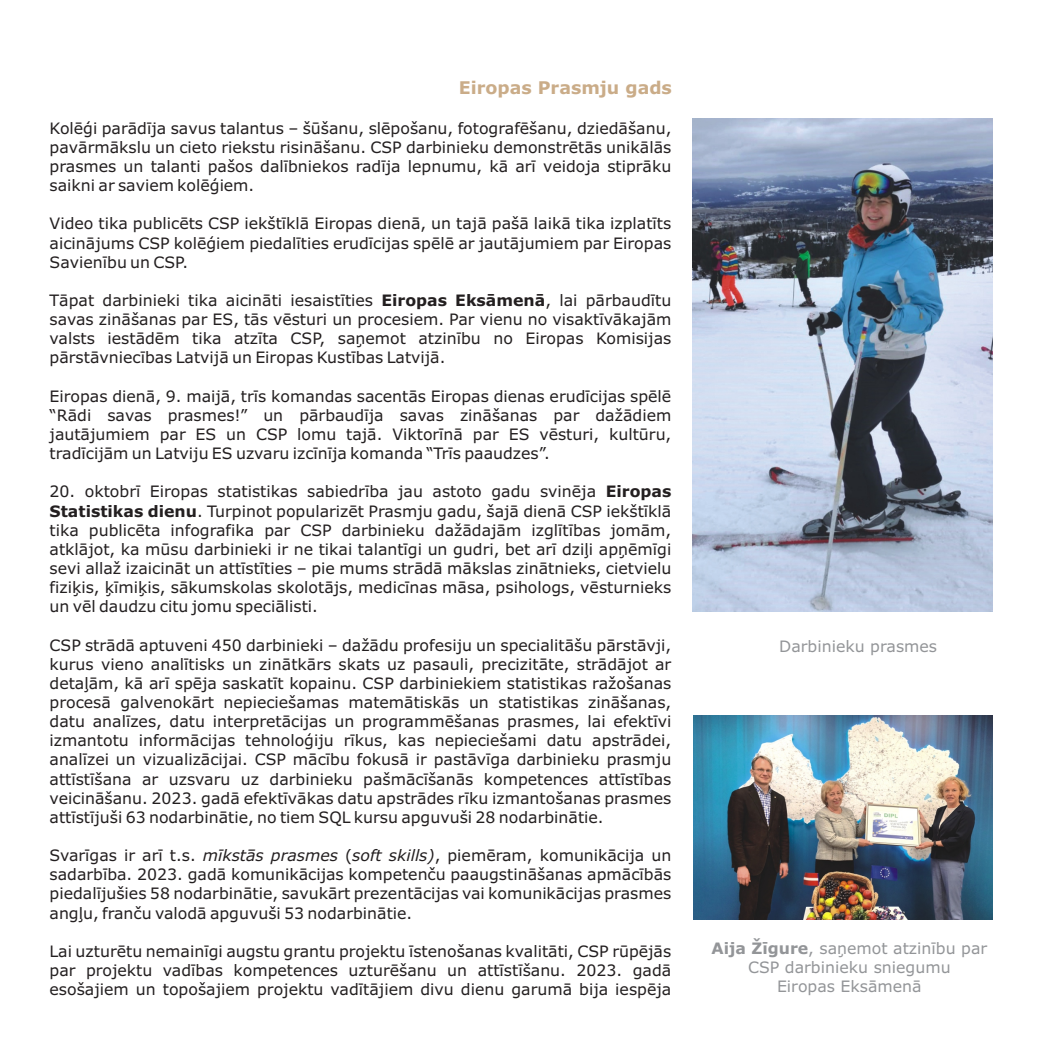
<style>
.page{position:relative;width:1042px;height:1042px;background:#fff}
.page>*{position:absolute;margin:0;border:0;box-sizing:border-box;transform-origin:0 0}
.t1{font:700 17.5px "Verdana";color:#caac88}
.t2{font:15.75px/19.1px "Verdana";color:#231f20;text-align:justify}
.t3{font:15.75px/19.1px "Verdana";color:#939598;text-align:center}
.s1{font-weight:700}
.s2{font-style:italic}
</style>
<div class="page">
<img style="left:693px;top:118px;width:299px;height:494px">
<img style="left:693px;top:715px;width:300px;height:204px">
<p class="t1" style="left:459px;top:81px;width:215px">Eiropas Prasmju gads</p>
<p class="t2" style="left:50px;top:120px;width:623px">Kolçìi parâdîja savus talantus – ðûðanu, slçpoðanu, fotografçðanu, dziedâðanu, pavârmâkslu un cieto riekstu risinâðanu. CSP darbinieku demonstrçtâs unikâlâs prasmes un talanti paðos dalîbniekos radîja lepnumu, kâ arî veidoja stiprâku saikni ar saviem kolçìiem.</p>
<p class="t2" style="left:50px;top:215px;width:623px">Video tika publicçts CSP iekðtîklâ Eiropas dienâ, un tajâ paðâ laikâ tika izplatîts aicinâjums CSP kolçìiem piedalîties erudîcijas spçlç ar jautâjumiem par Eiropas Savienîbu un CSP.</p>
<p class="t2" style="left:50px;top:292px;width:623px">Tâpat darbinieki tika aicinâti iesaistîties <span class="s1">Eiropas Eksâmenâ</span>, lai pârbaudîtu savas zinâðanas par ES, tâs vçsturi un procesiem. Par vienu no visaktîvâkajâm valsts iestâdçm tika atzîta CSP, saòemot atzinîbu no Eiropas Komisijas pârstâvniecîbas Latvijâ un Eiropas Kustîbas Latvijâ.</p>
<p class="t2" style="left:50px;top:388px;width:623px">Eiropas dienâ, 9. maijâ, trîs komandas sacentâs Eiropas dienas erudîcijas spçlç “Râdi savas prasmes!” un pârbaudîja savas zinâðanas par daþâdiem jautâjumiem par ES un CSP lomu tajâ. Viktorînâ par ES vçsturi, kultûru, tradîcijâm un Latviju ES uzvaru izcînîja komanda “Trîs paaudzes”.</p>
<p class="t2" style="left:50px;top:483px;width:623px">20. oktobrî Eiropas statistikas sabiedrîba jau astoto gadu svinçja <span class="s1">Eiropas Statistikas dienu</span>. Turpinot popularizçt Prasmju gadu, ðajâ dienâ CSP iekðtîklâ tika publicçta infografika par CSP darbinieku daþâdajâm izglîtîbas jomâm, atklâjot, ka mûsu darbinieki ir ne tikai talantîgi un gudri, bet arî dziïi apòçmîgi sevi allaþ izaicinât un attîstîties – pie mums strâdâ mâkslas zinâtnieks, cietvielu fiziíis, íîmiíis, sâkumskolas skolotâjs, medicînas mâsa, psihologs, vçsturnieks un vçl daudzu citu jomu speciâlisti.</p>
<p class="t2" style="left:50px;top:636px;width:623px">CSP strâdâ aptuveni 450 darbinieki – daþâdu profesiju un specialitâðu pârstâvji, kurus vieno analîtisks un zinâtkârs skats uz pasauli, precizitâte, strâdâjot ar detaïâm, kâ arî spçja saskatît kopainu. CSP darbiniekiem statistikas raþoðanas procesâ galvenokârt nepiecieðamas matemâtiskâs un statistikas zinâðanas, datu analîzes, datu interpretâcijas un programmçðanas prasmes, lai efektîvi izmantotu informâcijas tehnoloìiju rîkus, kas nepiecieðami datu apstrâdei, analîzei un vizualizâcijai. CSP mâcîbu fokusâ ir pastâvîga darbinieku prasmju attîstîðana ar uzsvaru uz darbinieku paðmâcîðanâs kompetences attîstîbas veicinâðanu. 2023. gadâ efektîvâkas datu apstrâdes rîku izmantoðanas prasmes attîstîjuði 63 nodarbinâtie, no tiem SQL kursu apguvuði 28 nodarbinâtie.</p>
<p class="t2" style="left:50px;top:847px;width:623px">Svarîgas ir arî t.s. <span class="s2">mîkstâs prasmes</span> (<span class="s2">soft skills)</span>, piemçram, komunikâcija un sadarbîba. 2023. gadâ komunikâcijas kompetenèu paaugstinâðanas apmâcîbâs piedalîjuðies 58 nodarbinâtie, savukârt prezentâcijas vai komunikâcijas prasmes angïu, franèu valodâ apguvuði 53 nodarbinâtie.</p>
<p class="t2" style="left:50px;top:943px;width:623px">Lai uzturçtu nemainîgi augstu grantu projektu îstenoðanas kvalitâti, CSP rûpçjâs par projektu vadîbas kompetences uzturçðanu un attîstîðanu. 2023. gadâ esoðajiem un topoðajiem projektu vadîtâjiem divu dienu garumâ bija iespçja</p>
<p class="t3" style="left:779px;top:638px;width:159px">Darbinieku prasmes</p>
<p class="t3" style="left:711px;top:940px;width:277px"><span class="s1">Aija Þîgure</span>, saòemot atzinîbu par<br>CSP darbinieku sniegumu<br>Eiropas Eksâmenâ</p>
</div>
